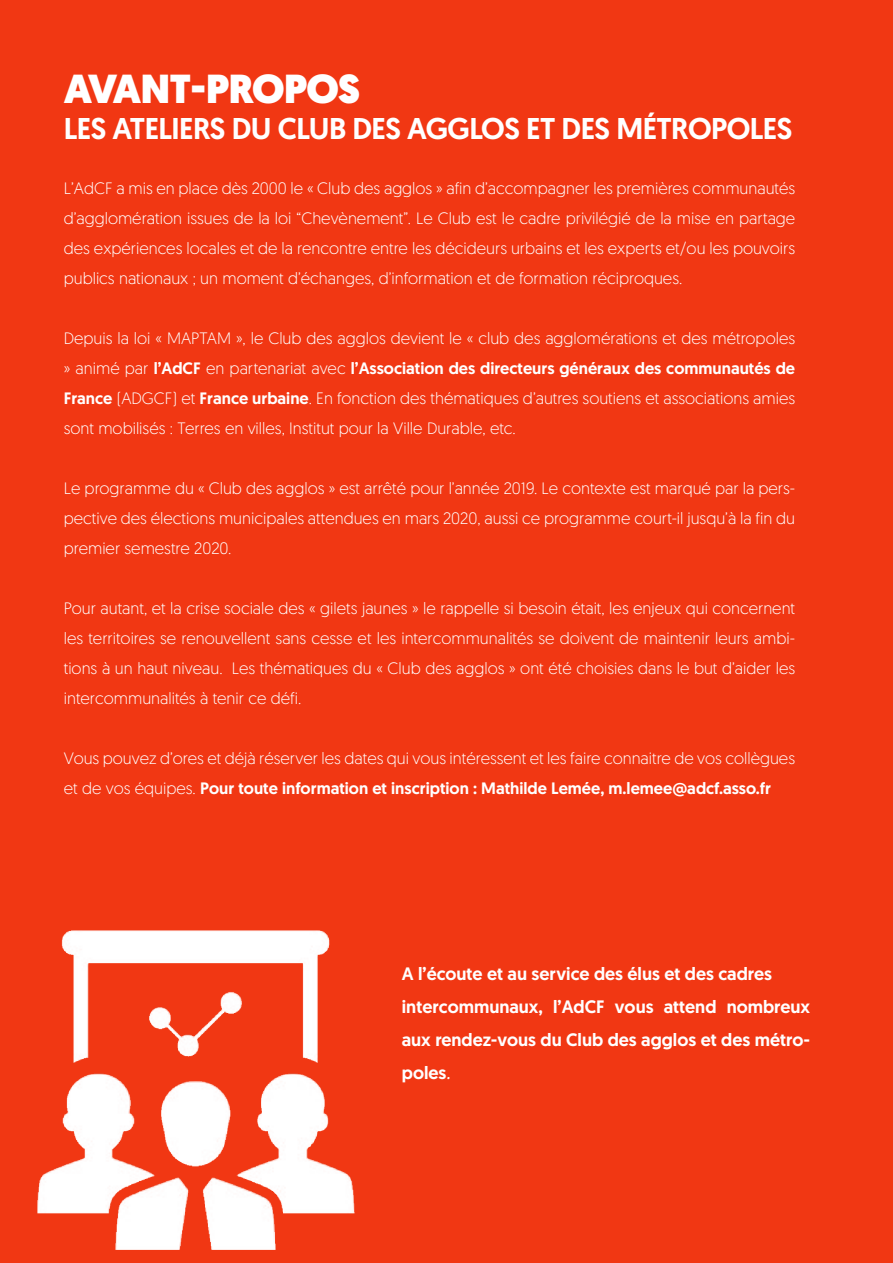
<style>
.page{position:relative;width:893px;height:1263px;background:#f13713}
.page>*{position:absolute;margin:0;border:0;box-sizing:border-box;transform-origin:0 0}
.t1{font:900 40.5px "Geomanist";letter-spacing:-.02em;color:#fff}
.t2{font:500 30px "Geomanist";letter-spacing:-.02em;color:#fff}
.t3{font:500 18px/33px "Geomanist";color:#fff}
.t4{font:300 16.5px/30px "Geomanist";color:#fff;text-align:justify}
.s1{font-weight:500}
.s2{font-family:"Myriad Pro";font-weight:400}
</style>
<div class="page">
<img style="left:115px;top:1177px;width:168px;height:73px">
<h1 class="t1" style="left:64px;top:61px;width:298px">AVANT-PROPOS</h1>
<h2 class="t2" style="left:64px;top:108px;width:730px">LES ATELIERS DU CLUB DES AGGLOS ET DES MÉTROPOLES</h2>
<p class="t4" style="left:64px;top:173px;width:733px">L’AdCF a mis en place dès 2000 le « Club des agglos » afin d’accompagner les premières communautés d’agglomération issues de la loi “Chevènement”. Le Club est le cadre privilégié de la mise en partage des expériences locales et de la rencontre entre les décideurs urbains et les experts et/ou les pouvoirs publics nationaux ; un moment d’échanges, d’information et de formation réciproques.</p>
<p class="t4" style="left:64px;top:323px;width:733px">Depuis la loi « MAPTAM », le Club des agglos devient le « club des agglomérations et des métropoles » animé par <span class="s1">l’AdCF</span> en partenariat avec <span class="s1">l’Association des directeurs généraux des communautés de France</span> (ADGCF) et <span class="s1">France urbaine</span>. En fonction des thématiques d’autres soutiens et associations amies sont mobilisés : Terres en villes, Institut pour la Ville Durable, etc.</p>
<p class="t4" style="left:64px;top:473px;width:733px">Le programme du « Club des agglos » est arrêté pour l’année 2019. Le contexte est marqué par la pers&shy;pective des élections municipales attendues en mars 2020, aussi ce programme court-il jusqu’à la fin du premier semestre 2020.</p>
<p class="t4" style="left:64px;top:593px;width:733px">Pour autant, et la crise sociale des « gilets jaunes » le rappelle si besoin était, les enjeux qui concernent les territoires se renouvellent sans cesse et les intercommunalités se doivent de maintenir leurs ambi&shy;tions à un haut niveau. Les thématiques du « Club des agglos » ont été choisies dans le but d’aider les intercommunalités à tenir ce défi.</p>
<p class="t4" style="left:64px;top:743px;width:733px">Vous pouvez d’ores et déjà réserver les dates qui vous intéressent et les faire connaitre de vos collègues et de vos équipes. <span class="s1">Pour toute information et inscription : Mathilde Lemée, m.lemee@adcf.asso.fr</span></p>
<p class="t3" style="left:402px;top:957px;width:410px">A l’écoute et au service des élus et des cadres intercommunaux, l’AdCF vous attend nombreux aux rendez-vous du Club des agglos et des métro&shy;poles<span class="s2">.</span></p>
</div>
